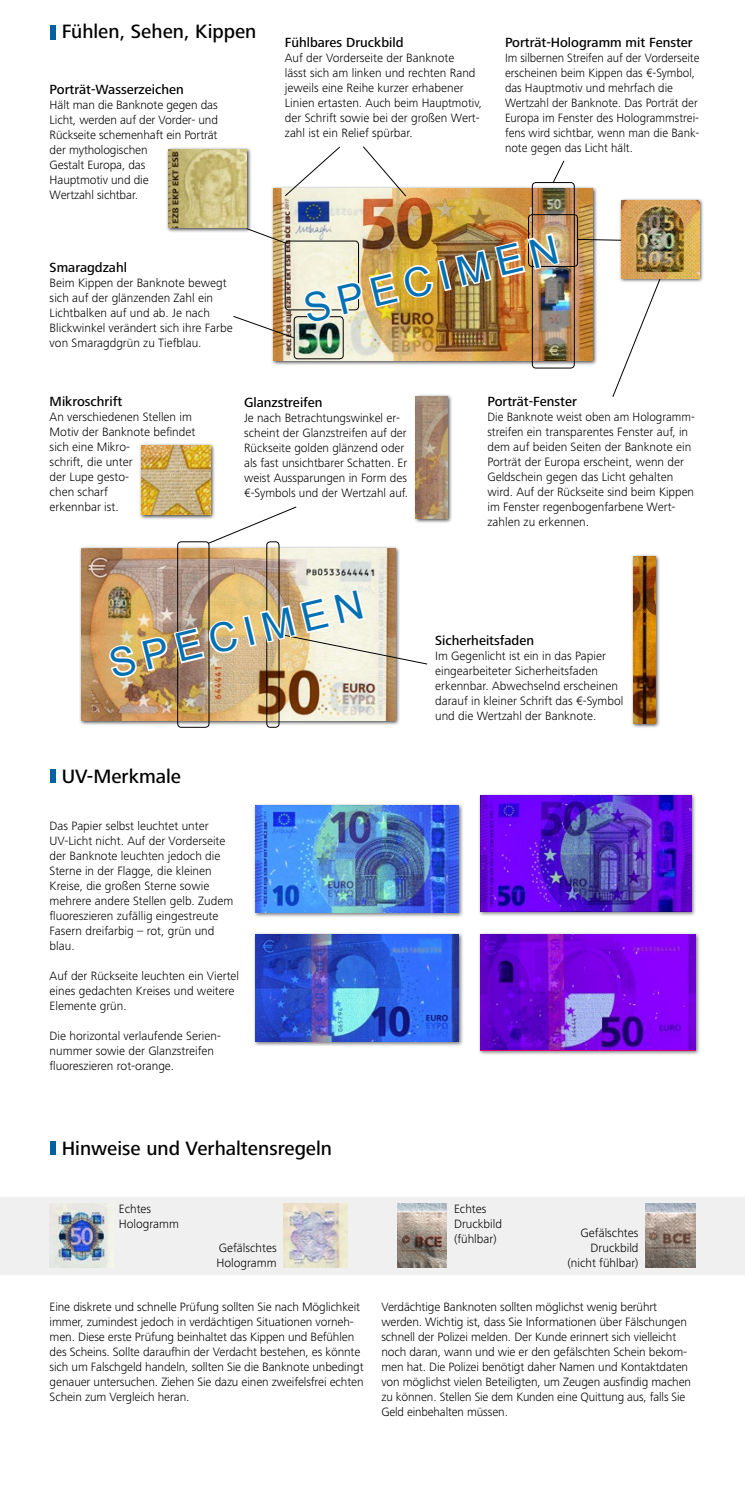
<style>
.page{position:relative;width:745px;height:1489px;background:#fff}
.page>*{position:absolute;margin:0;border:0;box-sizing:border-box;transform-origin:0 0}
.t1{font:39.62px "Arial Unicode MS";color:#0070b2}
.t2{font:500 20px "Frutiger Next LTCE";color:#000}
.t3{font:500 13.75px "Frutiger Next LTCE";color:#000}
.t4{font:300 12.5px/15px "Frutiger Next LTCE";color:#000}
</style>
<div class="page">
<div style="left:0;top:1196px;width:744px;height:78px;background:#f0f0f0"></div>
<div style="left:270px;top:186px;width:327px;height:180px;background:#000;opacity:.75"></div>
<img style="left:273px;top:188px;width:319px;height:173px">
<div style="left:50px;top:25px;width:5px;height:15px;background:#0061a1"></div>
<svg style="left:284px;top:146px;width:56px;height:51px"></svg>
<svg style="left:233px;top:315px;width:61px;height:23px"></svg>
<svg style="left:553px;top:160px;width:11px;height:22px"></svg>
<div style="left:285px;top:241px;width:73px;height:69px;border:1px solid #000;border-radius:4px"></div>
<div style="left:294px;top:316px;width:49px;height:43px;border:1px solid #000;border-radius:4px"></div>
<div style="left:531px;top:182px;width:43px;height:186px;border:1px solid #000;border-radius:4px"></div>
<div style="left:79px;top:545px;width:321px;height:180px;background:#000;opacity:.75"></div>
<img style="left:81px;top:548px;width:314px;height:172px">
<svg style="left:612px;top:283px;width:47px;height:114px"></svg>
<div style="left:266px;top:541px;width:13px;height:186px;border:1px solid #000;border-radius:4px"></div>
<div style="left:177px;top:541px;width:32px;height:186px;border:1px solid #000;border-radius:4px"></div>
<svg style="left:207px;top:506px;width:90px;height:38px"></svg>
<div style="left:139px;top:442px;width:76px;height:77px;background:#000;opacity:.75"></div>
<img style="left:142px;top:445px;width:68px;height:70px">
<div style="left:618px;top:198px;width:85px;height:85px;background:#000;opacity:.75"></div>
<img style="left:620px;top:200px;width:78px;height:78px">
<svg style="left:362px;top:146px;width:44px;height:51px"></svg>
<div style="left:413px;top:394px;width:39px;height:130px;background:#000;opacity:.75"></div>
<img style="left:415px;top:397px;width:32px;height:121px">
<div style="left:630px;top:553px;width:30px;height:175px;background:#000;opacity:.75"></div>
<img style="left:633px;top:556px;width:22px;height:167px">
<div style="left:50px;top:769px;width:5px;height:13px;background:#0061a1"></div>
<div style="left:253px;top:802px;width:210px;height:115px;background:#000;opacity:.54"></div>
<img style="left:255px;top:805px;width:203px;height:107px">
<div style="left:253px;top:931px;width:210px;height:115px;background:#000;opacity:.54"></div>
<img style="left:255px;top:934px;width:203px;height:107px">
<div style="left:477px;top:793px;width:219px;height:123px;background:#000;opacity:.54"></div>
<img style="left:480px;top:795px;width:211px;height:116px">
<div style="left:477px;top:931px;width:223px;height:124px;background:#000;opacity:.54"></div>
<img style="left:480px;top:934px;width:214px;height:115px">
<div style="left:50px;top:1141px;width:5px;height:13px;background:#0061a1"></div>
<img style="left:50px;top:1203px;width:61px;height:64px">
<img style="left:283px;top:1203px;width:64px;height:64px">
<img style="left:397px;top:1203px;width:49px;height:64px">
<img style="left:645px;top:1203px;width:49px;height:64px">
<div style="left:166px;top:147px;width:85px;height:85px;background:#000;opacity:.75"></div>
<img style="left:168px;top:150px;width:78px;height:78px">
<svg style="left:246px;top:228px;width:40px;height:16px"></svg>
<div style="left:528px;top:214px;width:49px;height:53px;border:1px solid #000;border-radius:4px"></div>
<svg style="left:577px;top:239px;width:44px;height:2px"></svg>
<img style="left:301px;top:231px;width:260px;height:94px">
<img style="left:106px;top:587px;width:321px;height:93px">
<h2 class="t2" style="left:62px;top:20px;width:196px">Fühlen, Sehen, Kippen</h2>
<p class="t3" style="left:50px;top:82px;width:135px">Porträt-Wasserzeichen</p>
<p class="t4" style="left:50px;top:98px;width:170px">Hält man die Banknote gegen das<br>Licht, werden auf der Vorder- und<br>Rückseite schemenhaft ein Porträt der mythologischen<br>Gestalt Europa, das<br>Hauptmotiv und die<br>Wertzahl sichtbar.</p>
<p class="t3" style="left:50px;top:260px;width:79px">Smaragdzahl</p>
<p class="t4" style="left:50px;top:276px;width:184px">Beim Kippen der Banknote bewegt sich auf der glänzenden Zahl ein<br>Lichtbalken auf und ab. Je nach<br>Blickwinkel verändert sich ihre Farbe von Smaragdgrün zu Tiefblau.</p>
<p class="t3" style="left:285px;top:35px;width:120px">Fühlbares Druckbild</p>
<p class="t4" style="left:285px;top:51px;width:198px">Auf der Vorderseite der Banknote<br>lässt sich am linken und rechten Rand jeweils eine Reihe kurzer erhabener Linien ertasten. Auch beim Hauptmotiv, der Schrift sowie bei der großen Wert&shy;zahl ist ein Relief spürbar.</p>
<p class="t3" style="left:504px;top:35px;width:189px">Porträt-Hologramm mit Fenster</p>
<p class="t4" style="left:504px;top:51px;width:196px">Im silbernen Streifen auf der Vorderseite erscheinen beim Kippen das €-Symbol, das Hauptmotiv und mehrfach die Wertzahl der Banknote. Das Porträt der Europa im Fenster des Hologrammstrei&shy;fens wird sichtbar, wenn man die Bank&shy;note gegen das Licht hält.</p>
<h1 class="t1" style="left:298px;top:282px;width:261px;rotate:-14deg">SPECIMEN</h1>
<p class="t3" style="left:50px;top:394px;width:74px">Mikroschrift</p>
<p class="t4" style="left:50px;top:409px;width:147px">An verschiedenen Stellen im<br>Motiv der Banknote befindet sich eine Mikro-<br>schrift, die unter<br>der Lupe gesto-<br>chen scharf<br>erkennbar ist.</p>
<p class="t3" style="left:244px;top:395px;width:80px">Glanzstreifen</p>
<p class="t4" style="left:244px;top:411px;width:165px">Je nach Betrachtungswinkel er&shy;scheint der Glanzstreifen auf der<br>Rückseite golden glänzend oder als fast unsichtbarer Schatten. Er weist Aussparungen in Form des €-Symbols und der Wertzahl auf.</p>
<h1 class="t1" style="left:103px;top:637px;width:261px;rotate:-14deg">SPECIMEN</h1>
<h2 class="t2" style="left:62px;top:764px;width:121px">UV-Merkmale</h2>
<p class="t4" style="left:50px;top:818px;width:185px">Das Papier selbst leuchtet unter<br>UV-Licht nicht. Auf der Vorderseite der Banknote leuchten jedoch die<br>Sterne in der Flagge, die kleinen<br>Kreise, die großen Sterne sowie mehrere andere Stellen gelb. Zudem fluoreszieren zufällig eingestreute<br>Fasern dreifarbig – rot, grün und blau.</p>
<p class="t4" style="left:50px;top:968px;width:191px">Auf der Rückseite leuchten ein Viertel eines gedachten Kreises und weitere<br>Elemente grün.</p>
<p class="t4" style="left:50px;top:1028px;width:173px">Die horizontal verlaufende Serien&shy;nummer sowie der Glanzstreifen fluoreszieren rot-orange.</p>
<h2 class="t2" style="left:62px;top:1136px;width:272px">Hinweise und Verhaltensregeln</h2>
<p class="t3" style="left:487px;top:394px;width:91px">Porträt-Fenster</p>
<p class="t4" style="left:487px;top:409px;width:209px">Die Banknote weist oben am Hologramm&shy;streifen ein transparentes Fenster auf, in dem auf beiden Seiten der Banknote ein Porträt der Europa erscheint, wenn der Geldschein gegen das Licht gehalten wird. Auf der Rückseite sind beim Kippen im Fenster regenbogenfarbene Wert&shy;zahlen zu erkennen.</p>
<p class="t3" style="left:435px;top:632px;width:100px">Sicherheitsfaden</p>
<p class="t4" style="left:435px;top:648px;width:190px">Im Gegenlicht ist ein in das Papier eingearbeiteter Sicherheitsfaden erkennbar. Abwechselnd erscheinen darauf in kleiner Schrift das €-Symbol und die Wertzahl der Banknote.</p>
<p class="t4" style="left:119px;top:1201px;width:62px">Echtes<br>Hologramm</p>
<p class="t4" style="left:454px;top:1201px;width:49px">Echtes<br>Druckbild (fühlbar)</p>
<p class="t4" style="left:216px;top:1240px;width:62px">Gefälschtes<br>Hologramm</p>
<p class="t4" style="left:567px;top:1225px;width:72px;text-align:right">Gefälschtes<br>Druckbild (nicht fühlbar)</p>
<p class="t4" style="left:50px;top:1298px;width:315px">Eine diskrete und schnelle Prüfung sollten Sie nach Möglichkeit immer, zumindest jedoch in verdächtigen Situationen vorneh&shy;men. Diese erste Prüfung beinhaltet das Kippen und Befühlen des Scheins. Sollte daraufhin der Verdacht bestehen, es könnte sich um Falschgeld handeln, sollten Sie die Banknote unbedingt genauer untersuchen. Ziehen Sie dazu einen zweifelsfrei echten Schein zum Vergleich heran.</p>
<p class="t4" style="left:381px;top:1298px;width:311px">Verdächtige Banknoten sollten möglichst wenig berührt werden. Wichtig ist, dass Sie Informationen über Fälschungen schnell der Polizei melden. Der Kunde erinnert sich vielleicht noch daran, wann und wie er den gefälschten Schein bekom&shy;men hat. Die Polizei benötigt daher Namen und Kontaktdaten von möglichst vielen Beteiligten, um Zeugen ausfindig machen zu können. Stellen Sie dem Kunden eine Quittung aus, falls Sie Geld einbehalten müssen.</p>
</div>
